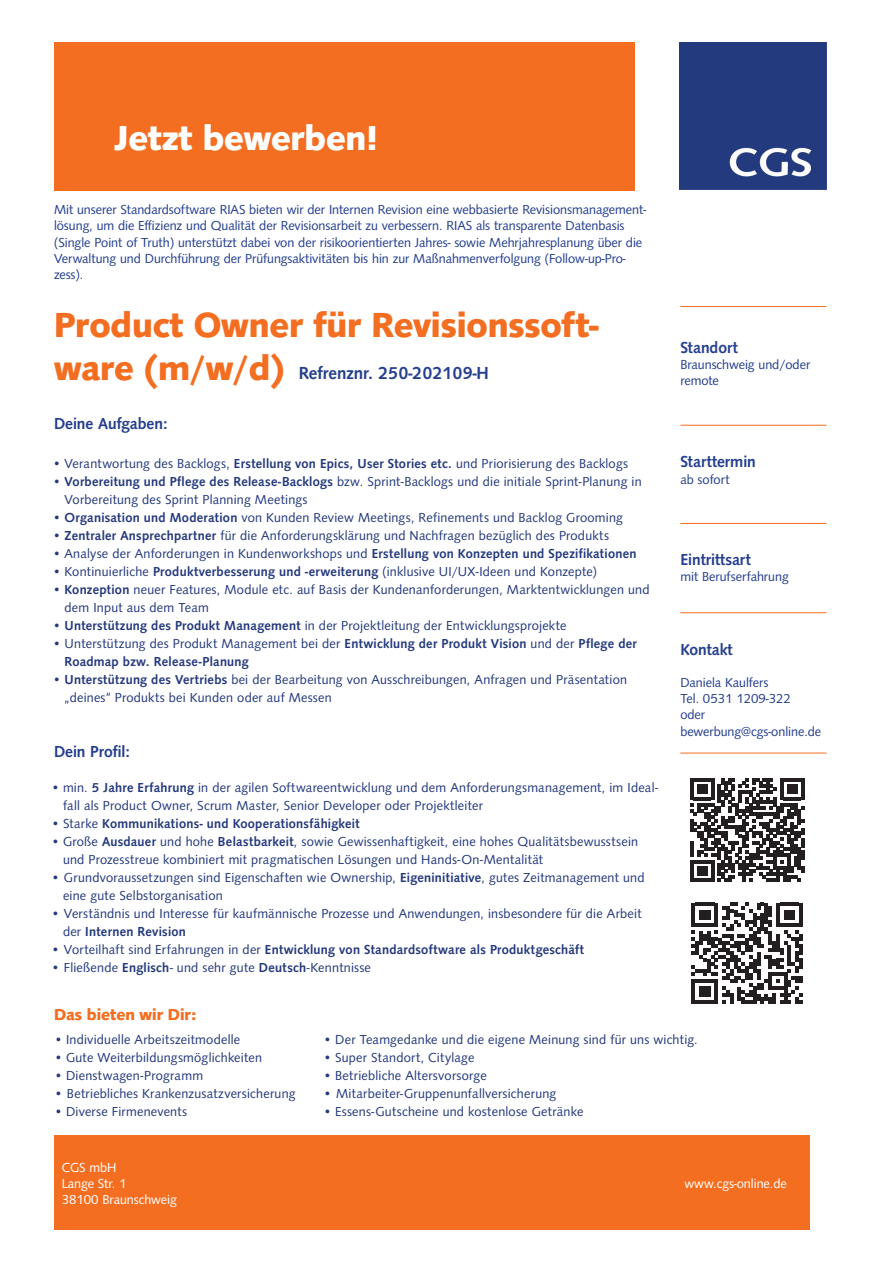
<style>
.page{position:relative;width:893px;height:1263px;background:#fff}
.page>*{position:absolute;margin:0;border:0;box-sizing:border-box;transform-origin:0 0}
.t1{font:700 36px/43.2px "Syntax D";color:#f36e21}
.t2{font:700 36px "Syntax D";color:#fff}
.t3{font:500 18px "Syntax D";color:#253f8e}
.t4{font:500 16.5px "Syntax D";color:#253f8e}
.t5{font:700 16.5px "Syntax D";color:#f36e21}
.t6{font:13.5px/18px "Syntax D";letter-spacing:.02em;color:#24397d}
.t7{font:13.5px/16.2px "Syntax D";color:#253f8e}
.t8{font:500 13.5px/18px "Syntax D";letter-spacing:.02em;color:#24397d}
.t9{font:13.5px/16.2px "Syntax D";color:#fff}
.s1{font-weight:500}
.s2{font-weight:400}
</style>
<div class="page">
<div style="left:54px;top:43px;width:580px;height:148px;background:#f36e21"></div>
<div style="left:679px;top:43px;width:147px;height:146px;background:#233b7e"></div>
<svg style="left:690px;top:778px;width:114px;height:104px"></svg>
<div style="left:54px;top:1135px;width:755px;height:95px;background:#f36e21"></div>
<hr style="left:680px;top:425px;width:146px;height:1px;background:#f36e21">
<hr style="left:680px;top:523px;width:146px;height:1px;background:#f36e21">
<hr style="left:680px;top:612px;width:146px;height:1px;background:#f36e21">
<hr style="left:680px;top:306px;width:146px;height:1px;background:#f36e21">
<hr style="left:680px;top:753px;width:146px;height:1px;background:#f36e21">
<svg style="left:691px;top:903px;width:112px;height:101px"></svg>
<h1 class="t2" style="left:115px;top:118px;width:265px">Jetzt bewerben!</h1>
<p class="t7" style="left:54px;top:202px;width:594px">Mit unserer Standardsoftware RIAS bieten wir der Internen Revision eine webbasierte Revisionsmanagement&shy;lösung, um die Effizienz und Qualität der Revisionsarbeit zu verbessern. RIAS als transparente Datenbasis (Single Point of Truth) unterstützt dabei von der risikoorientierten Jahres- sowie Mehrjahresplanung über die Verwaltung und Durchführung der Prüfungsaktivitäten bis hin zur Maßnahmenverfolgung (Follow-up-Pro&shy;zess).</p>
<h1 class="t1" style="left:54px;top:304px;width:546px">Product Owner für Revisionssoft&shy;ware (m/w/d)</h1>
<p class="t4" style="left:54px;top:414px;width:115px">Deine Aufgaben:</p>
<p class="t6" style="left:53px;top:455px;width:577px">• Verantwortung des Backlogs, <span class="s1">Erstellung von Epics, User Stories etc.</span> und Priorisierung des Backlogs</p>
<p class="t6" style="left:65px;top:473px;width:579px;text-indent:-12px">• <span class="s1">Vorbereitung und Pflege des Release-Backlogs</span> bzw. Sprint-Backlogs und die initiale Sprint-Planung in<br>Vorbereitung des Sprint Planning Meetings</p>
<p class="t6" style="left:53px;top:509px;width:572px">• <span class="s1">Organisation und Moderation</span> von Kunden Review Meetings, Refinements und Backlog Grooming</p>
<p class="t6" style="left:53px;top:527px;width:558px">• <span class="s1">Zentraler Ansprechpartner</span> für die Anforderungsklärung und Nachfragen bezüglich des Produkts</p>
<p class="t6" style="left:53px;top:545px;width:585px">• Analyse der Anforderungen in Kundenworkshops und <span class="s1">Erstellung von Konzepten und Spezifikationen</span></p>
<p class="t6" style="left:53px;top:563px;width:546px">• Kontinuierliche <span class="s1">Produktverbesserung und -erweiterung</span> (inklusive UI/UX-Ideen und Konzepte)</p>
<p class="t6" style="left:65px;top:581px;width:586px;text-indent:-12px">• <span class="s1">Konzeption</span> neuer Features, Module etc. auf Basis der Kundenanforderungen, Marktentwicklungen und dem Input aus dem Team</p>
<p class="t6" style="left:53px;top:617px;width:516px">• <span class="s1">Unterstützung des Produkt Management</span> in der Projektleitung der Entwicklungsprojekte</p>
<p class="t8" style="left:65px;top:634px;width:574px;text-indent:-12px"><span class="s2">• Unterstützung des Produkt Management bei der</span> Entwicklung der Produkt Vision <span class="s2">und der</span> Pflege der<br>Roadmap bzw. Release-Planung</p>
<p class="t6" style="left:65px;top:671px;width:564px;text-indent:-12px">• <span class="s1">Unterstützung des Vertriebs</span> bei der Bearbeitung von Ausschreibungen, Anfragen und Präsentation „deines“ Produkts bei Kunden oder auf Messen</p>
<h2 class="t3" style="left:299px;top:363px;width:192px">Refrenznr. 250-202109-H</h2>
<p class="t4" style="left:54px;top:741px;width:78px">Dein Profil:</p>
<p class="t6" style="left:63px;top:779px;width:597px;text-indent:-12px">• min. <span class="s1">5 Jahre Erfahrung</span> in der agilen Softwareentwicklung und dem Anforderungsmanagement, im Ideal&shy;fall als Product Owner, Scrum Master, Senior Developer oder Projektleiter</p>
<p class="t8" style="left:51px;top:814px;width:310px"><span class="s2">• Starke</span> Kommunikations- und Kooperationsfähigkeit</p>
<p class="t6" style="left:63px;top:833px;width:577px;text-indent:-12px">• Große <span class="s1">Ausdauer</span> und hohe <span class="s1">Belastbarkeit</span>, sowie Gewissenhaftigkeit, eine hohes Qualitätsbewusstsein und Prozesstreue kombiniert mit pragmatischen Lösungen und Hands-On-Mentalität</p>
<p class="t6" style="left:63px;top:869px;width:583px;text-indent:-12px">• Grundvoraussetzungen sind Eigenschaften wie Ownership, <span class="s1">Eigeninitiative</span>, gutes Zeitmanagement und eine gute Selbstorganisation</p>
<p class="t6" style="left:63px;top:905px;width:580px;text-indent:-12px">• Verständnis und Interesse für kaufmännische Prozesse und Anwendungen, insbesondere für die Arbeit der <span class="s1">Internen Revision</span></p>
<p class="t8" style="left:51px;top:940px;width:535px"><span class="s2">• Vorteilhaft sind Erfahrungen in der</span> Entwicklung von Standardsoftware als Produktgeschäft</p>
<p class="t6" style="left:51px;top:959px;width:321px">• Fließende <span class="s1">Englisch</span>- und sehr gute <span class="s1">Deutsch</span>-Kenntnisse</p>
<p class="t4" style="left:680px;top:337px;width:59px">Standort</p>
<p class="t7" style="left:680px;top:356px;width:131px">Braunschweig und/oder remote</p>
<p class="t4" style="left:680px;top:452px;width:77px">Starttermin</p>
<p class="t7" style="left:680px;top:471px;width:51px">ab sofort</p>
<p class="t4" style="left:680px;top:550px;width:72px">Eintrittsart</p>
<p class="t7" style="left:680px;top:569px;width:110px">mit Berufserfahrung</p>
<p class="t4" style="left:680px;top:639px;width:54px">Kontakt</p>
<p class="t7" style="left:680px;top:674px;width:142px">Daniela Kaulfers<br>Tel. 0531 1209-322<br>oder bewerbung@cgs-online.de</p>
<p class="t5" style="left:54px;top:1005px;width:144px">Das bieten wir Dir:</p>
<p class="t6" style="left:54px;top:1031px;width:188px">• Individuelle Arbeitszeitmodelle</p>
<p class="t6" style="left:54px;top:1049px;width:210px">• Gute Weiterbildungsmöglichkeiten</p>
<p class="t6" style="left:54px;top:1067px;width:151px">• Dienstwagen-Programm</p>
<p class="t6" style="left:54px;top:1085px;width:243px">• Betriebliches Krankenzusatzversicherung</p>
<p class="t6" style="left:54px;top:1103px;width:135px">• Diverse Firmenevents</p>
<p class="t9" style="left:62px;top:1159px;width:66px">CGS mbH<br>Lange Str. 1</p>
<p class="t9" style="left:62px;top:1191px;width:117px">38100 Braunschweig</p>
<p class="t6" style="left:323px;top:1031px;width:376px">• Der Teamgedanke und die eigene Meinung sind für uns wichtig.</p>
<p class="t6" style="left:323px;top:1049px;width:153px">• Super Standort, Citylage</p>
<p class="t6" style="left:323px;top:1067px;width:165px">• Betriebliche Altersvorsorge</p>
<p class="t6" style="left:323px;top:1085px;width:235px">• Mitarbeiter-Gruppenunfallversicherung</p>
<p class="t6" style="left:323px;top:1103px;width:262px">• Essens-Gutscheine und kostenlose Getränke</p>
<p class="t9" style="left:684px;top:1175px;width:104px">www.cgs-online.de</p>
</div>
